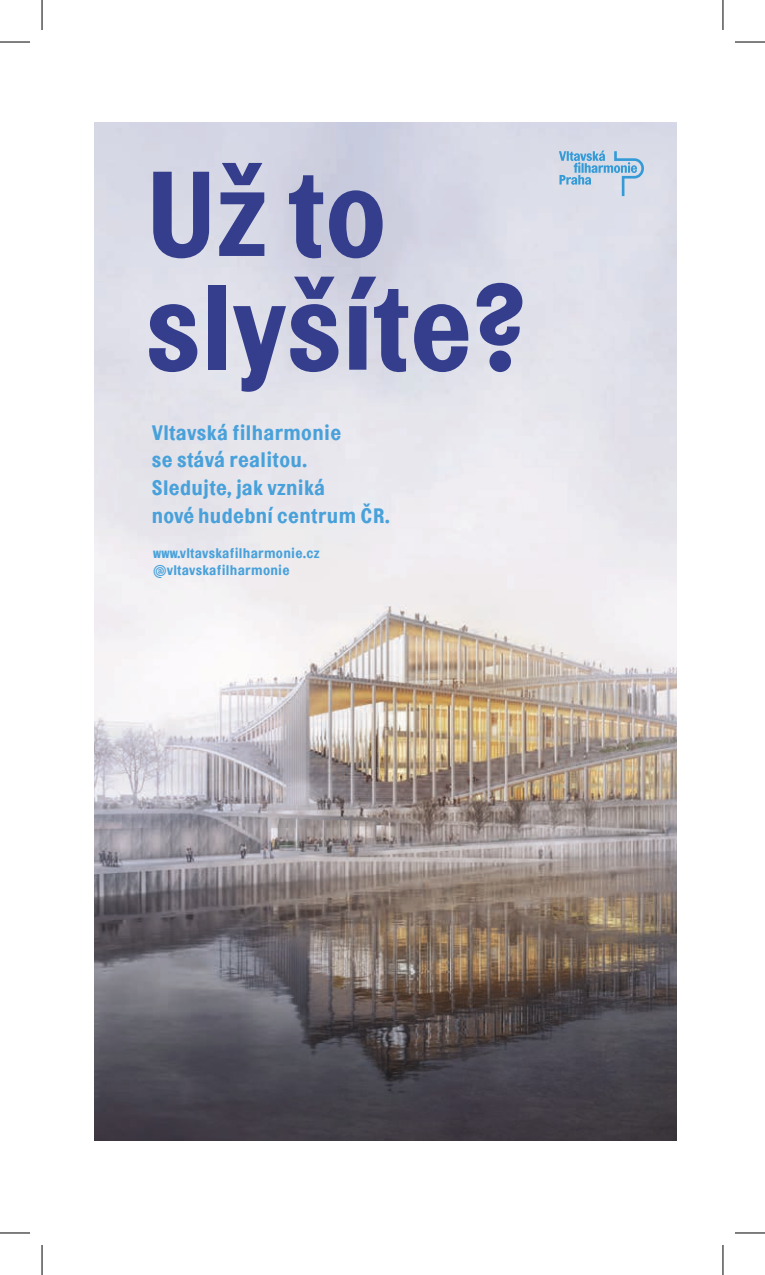
<style>
.page{position:relative;width:765px;height:1275px;background:#fff}
.page>*{position:absolute;margin:0;border:0;box-sizing:border-box;transform-origin:0 0}
.t1{font:700 118.8px/113.6px "Topol";color:#343e8d}
.t2{font:700 20.6px/27.6px "Topol";letter-spacing:.015em;color:#48a1da}
.t3{font:700 13.8px/17.2px "Topol";letter-spacing:.02em;color:#48a1da}
</style>
<div class="page">
<img style="left:94px;top:123px;width:582px;height:1017px">
<svg style="left:558px;top:150px;width:85px;height:46px"></svg>
<hr style="left:0;top:42px;width:30px;height:1px;background:#000">
<hr style="left:734px;top:42px;width:30px;height:1px;background:#000">
<hr style="left:0;top:1232px;width:30px;height:1px;background:#000">
<hr style="left:734px;top:1232px;width:30px;height:1px;background:#000">
<hr style="left:42px;top:0;width:1px;height:30px;background:#000">
<hr style="left:42px;top:1245px;width:1px;height:30px;background:#000">
<hr style="left:722px;top:0;width:1px;height:30px;background:#000">
<hr style="left:722px;top:1245px;width:1px;height:30px;background:#000">
<p class="t1" style="left:145px;top:154px;width:385px">Už to slyšíte?</p>
<p class="t2" style="left:152px;top:418px;width:240px">Vltavská filharmonie<br>se stává realitou.<br>Sledujte, jak vzniká<br>nové hudební centrum ČR.</p>
<p class="t3" style="left:153px;top:544px;width:168px">www.vltavskafilharmonie.cz @vltavskafilharmonie</p>
</div>
